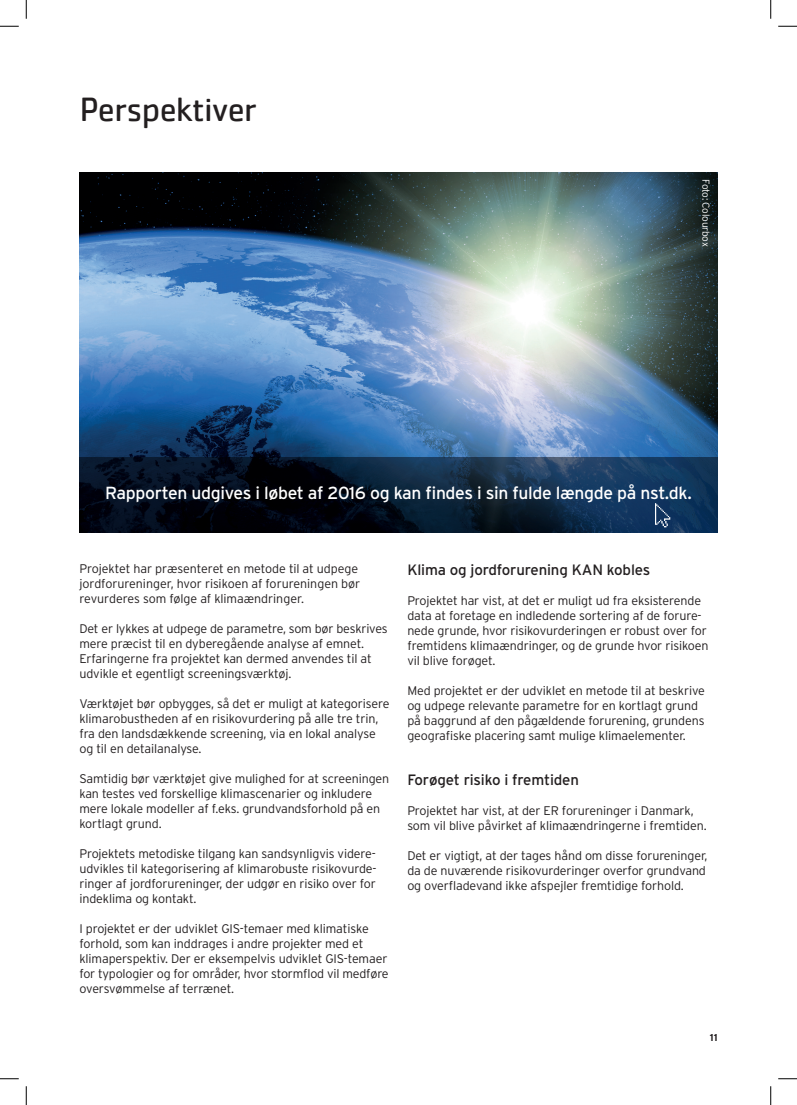
<style>
.page{position:relative;width:797px;height:1105px;background:#fff}
.page>*{position:absolute;margin:0;border:0;box-sizing:border-box;transform-origin:0 0}
.t1{font:35px "Cachet Std";letter-spacing:-.02em;color:#231f20}
.t2{font:17.5px "Interstate";letter-spacing:-.02em;color:#fff}
.t3{font:15px "Interstate";letter-spacing:-.01em;color:#231f20}
.t4{font:300 12.5px/15px "Interstate";letter-spacing:-.01em;color:#231f20}
.t5{font:300 10px "Interstate";letter-spacing:-.02em;color:#fff}
.t6{font:700 10px "Interstate";color:#231f20}
</style>
<div class="page">
<img style="left:79px;top:172px;width:638px;height:285px">
<svg style="left:79px;top:457px;width:638px;height:75px;background:#0a1c32"></svg>
<img style="left:655px;top:502px;width:15px;height:26px">
<svg style="left:0;top:25px;width:19px;height:2px"></svg>
<svg style="left:778px;top:25px;width:19px;height:2px"></svg>
<svg style="left:0;top:1078px;width:19px;height:1px"></svg>
<svg style="left:778px;top:1078px;width:19px;height:1px"></svg>
<svg style="left:25px;top:0;width:2px;height:19px"></svg>
<svg style="left:25px;top:1086px;width:2px;height:19px"></svg>
<svg style="left:770px;top:0;width:1px;height:19px"></svg>
<svg style="left:770px;top:1086px;width:1px;height:19px"></svg>
<h1 class="t1" style="left:79px;top:89px;width:179px">Perspektiver</h1>
<p class="t5" style="left:711px;top:179px;width:69px;rotate:90deg">Foto: Colourbox</p>
<h2 class="t2" style="left:105px;top:483px;width:588px">Rapporten udgives i løbet af 2016 og kan findes i sin fulde længde på nst.dk.</h2>
<p class="t4" style="left:79px;top:561px;width:282px">Projektet har præsenteret en metode til at udpege jordforureninger, hvor risikoen af forureningen bør revurderes som følge af klimaændringer.</p>
<p class="t4" style="left:79px;top:621px;width:310px">Det er lykkes at udpege de parametre, som bør beskrives mere præcist til en dyberegående analyse af emnet.<br>Erfaringerne fra projektet kan dermed anvendes til at udvikle et egentligt screeningsværktøj.</p>
<p class="t4" style="left:79px;top:696px;width:311px">Værktøjet bør opbygges, så det er muligt at kategorisere klimarobustheden af en risikovurdering på alle tre trin, fra den landsdækkende screening, via en lokal analyse og til en detailanalyse.</p>
<p class="t4" style="left:79px;top:771px;width:311px">Samtidig bør værktøjet give mulighed for at screeningen kan testes ved forskellige klimascenarier og inkludere mere lokale modeller af f.eks. grundvandsforhold på en kortlagt grund.</p>
<p class="t4" style="left:79px;top:846px;width:298px;text-align:justify">Projektets metodiske tilgang kan sandsynligvis videre&shy;udvikles til kategorisering af klimarobuste risikovurde&shy;ringer af jordforureninger, der udgør en risiko over for indeklima og kontakt.</p>
<p class="t4" style="left:79px;top:921px;width:311px">I projektet er der udviklet GIS-temaer med klimatiske forhold, som kan inddrages i andre projekter med et klimaperspektiv. Der er eksempelvis udviklet GIS-temaer for typologier og for områder, hvor stormflod vil medføre oversvømmelse af terrænet.</p>
<p class="t3" style="left:407px;top:561px;width:244px">Klima og jordforurening KAN kobles</p>
<p class="t4" style="left:407px;top:593px;width:303px">Projektet har vist, at det er muligt ud fra eksisterende data at foretage en indledende sortering af de forure&shy;nede grunde, hvor risikovurderingen er robust over for fremtidens klimaændringer, og de grunde hvor risikoen vil blive forøget.</p>
<p class="t4" style="left:407px;top:683px;width:299px">Med projektet er der udviklet en metode til at beskrive og udpege relevante parametre for en kortlagt grund på baggrund af den pågældende forurening, grundens geografiske placering samt mulige klimaelementer.</p>
<p class="t3" style="left:407px;top:771px;width:173px">Forøget risiko i fremtiden</p>
<p class="t4" style="left:407px;top:803px;width:301px">Projektet har vist, at der ER forureninger i Danmark, som vil blive påvirket af klimaændringerne i fremtiden.</p>
<p class="t4" style="left:407px;top:848px;width:301px;text-align:justify">Det er vigtigt, at der tages hånd om disse forureninger, da de nuværende risikovurderinger overfor grundvand og overfladevand ikke afspejler fremtidige forhold.</p>
<p class="t6" style="left:710px;top:1032px;width:9px">11</p>
</div>
